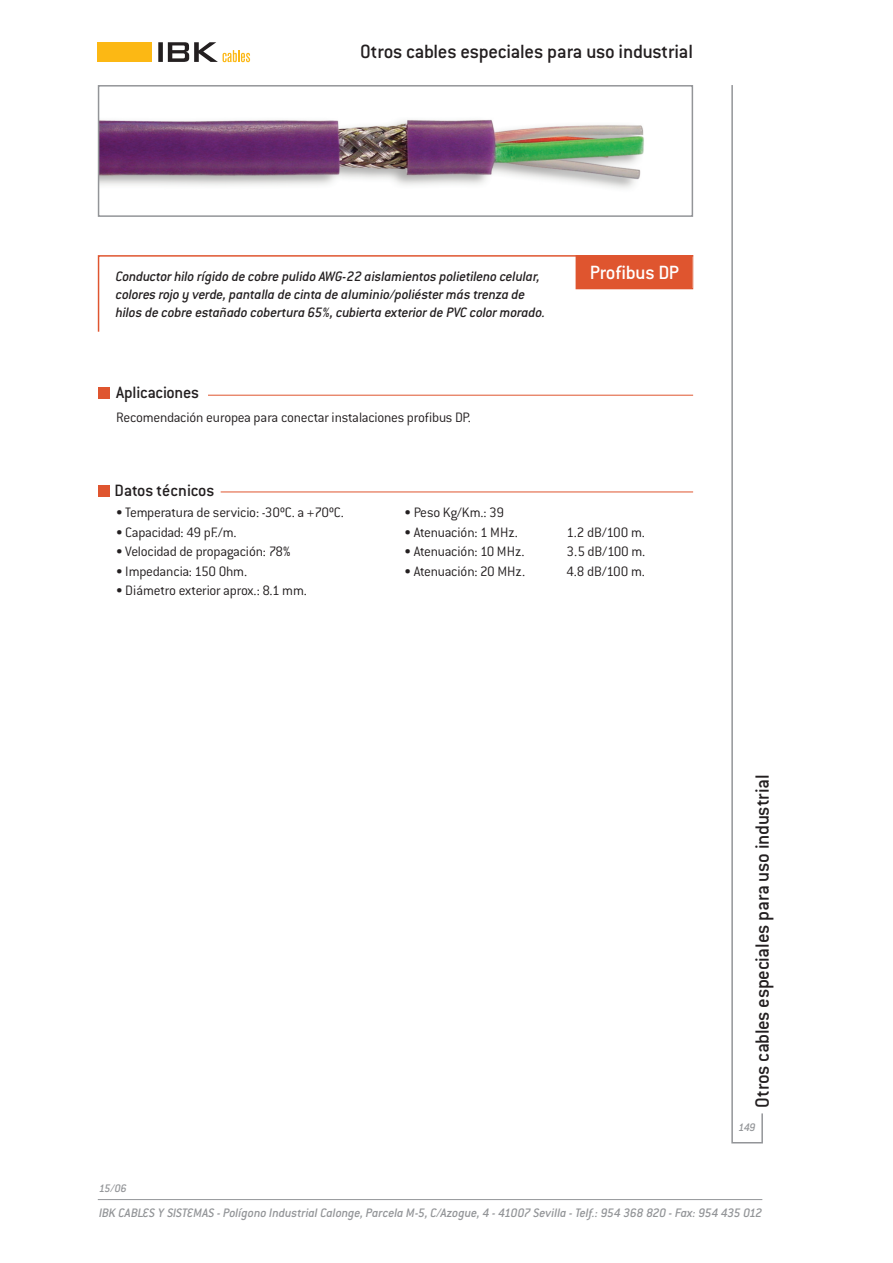
<style>
.page{position:relative;width:893px;height:1263px;background:#fff}
.page>*{position:absolute;margin:0;border:0;box-sizing:border-box;transform-origin:0 0}
.t1{font:500 21px "Conduit ITC";letter-spacing:-.01em;color:#231f20}
.t2{font:500 21px "Conduit ITC";letter-spacing:-.01em;color:#fff}
.t3{font:500 18px "Conduit ITC";letter-spacing:-.01em;color:#231f20}
.t4{font:300 15px "Conduit ITC";letter-spacing:-.015em;color:#231f20}
.t5{font:italic 500 15px/18px "Conduit ITC";letter-spacing:-.01em;color:#231f20}
.t6{font:italic 500 13.5px "Conduit ITC";letter-spacing:-.01em;color:#939598}
.t7{font:italic 500 12px "Conduit ITC";letter-spacing:-.05em;color:#939598}
</style>
<div class="page">
<hr style="left:98px;top:1199px;width:664px;height:1px;background:#939598">
<svg style="left:731px;top:85px;width:32px;height:1059px"></svg>
<img style="left:101px;top:119px;width:543px;height:69px">
<div style="left:98px;top:85px;width:595px;height:132px;border:2px solid #939598"></div>
<div style="left:98px;top:42px;width:54px;height:20px;background:#fcb814"></div>
<svg style="left:158px;top:42px;width:92px;height:20px"></svg>
<svg style="left:97px;top:255px;width:597px;height:77px"></svg>
<div style="left:576px;top:256px;width:116px;height:32px;background:#df552f"></div>
<div style="left:576px;top:255px;width:117px;height:34px;border:1px solid #df552f"></div>
<hr style="left:221px;top:492px;width:472px;height:1px;background:#df552f">
<hr style="left:208px;top:395px;width:485px;height:1px;background:#df552f">
<div style="left:98px;top:485px;width:11px;height:11px;background:#df552f"></div>
<div style="left:98px;top:387px;width:11px;height:11px;background:#df552f"></div>
<h1 class="t1" style="left:360px;top:45px;width:334px">Otros cables especiales para uso industrial</h1>
<p class="t5" style="left:116px;top:269px;width:431px">Conductor hilo rígido de cobre pulido AWG-22 aislamientos polietileno celular, colores rojo y verde, pantalla de cinta de aluminio/poliéster más trenza de hilos de cobre estañado cobertura 65%, cubierta exterior de PVC color morado.</p>
<p class="t3" style="left:116px;top:387px;width:85px">Aplicaciones</p>
<p class="t4" style="left:116px;top:412px;width:356px">Recomendación europea para conectar instalaciones profibus DP.</p>
<p class="t3" style="left:115px;top:485px;width:101px">Datos técnicos</p>
<h1 class="t2" style="left:590px;top:265px;width:91px">Profibus DP</h1>
<p class="t4" style="left:116px;top:508px;width:229px">• Temperatura de servicio: -30ºC. a +70ºC.</p>
<p class="t4" style="left:116px;top:527px;width:122px">• Capacidad: 49 pF./m.</p>
<p class="t4" style="left:116px;top:547px;width:176px">• Velocidad de propagación: 78%</p>
<p class="t4" style="left:116px;top:566px;width:132px">• Impedancia: 150 Ohm.</p>
<p class="t4" style="left:116px;top:586px;width:192px">• Diámetro exterior aprox.: 8.1 mm.</p>
<p class="t4" style="left:405px;top:508px;width:101px">• Peso Kg/Km.: 39</p>
<p class="t4" style="left:405px;top:527px;width:115px">• Atenuación: 1 MHz.</p>
<p class="t4" style="left:567px;top:527px;width:80px">1.2 dB/100 m.</p>
<p class="t4" style="left:405px;top:547px;width:122px">• Atenuación: 10 MHz.</p>
<p class="t4" style="left:567px;top:547px;width:80px">3.5 dB/100 m.</p>
<p class="t4" style="left:405px;top:566px;width:122px">• Atenuación: 20 MHz.</p>
<p class="t4" style="left:567px;top:566px;width:80px">4.8 dB/100 m.</p>
<p class="t7" style="left:99px;top:1185px;width:29px">15/06</p>
<h1 class="t1" style="left:756px;top:1108px;width:334px;rotate:-90deg">Otros cables especiales para uso industrial</h1>
<p class="t7" style="left:739px;top:1123px;width:19px">149</p>
<p class="t6" style="left:99px;top:1208px;width:665px">IBK CABLES Y SISTEMAS - Polígono Industrial Calonge, Parcela M-5, C/Azogue, 4 - 41007 Sevilla - Telf.: 954 368 820 - Fax: 954 435 012</p>
</div>
